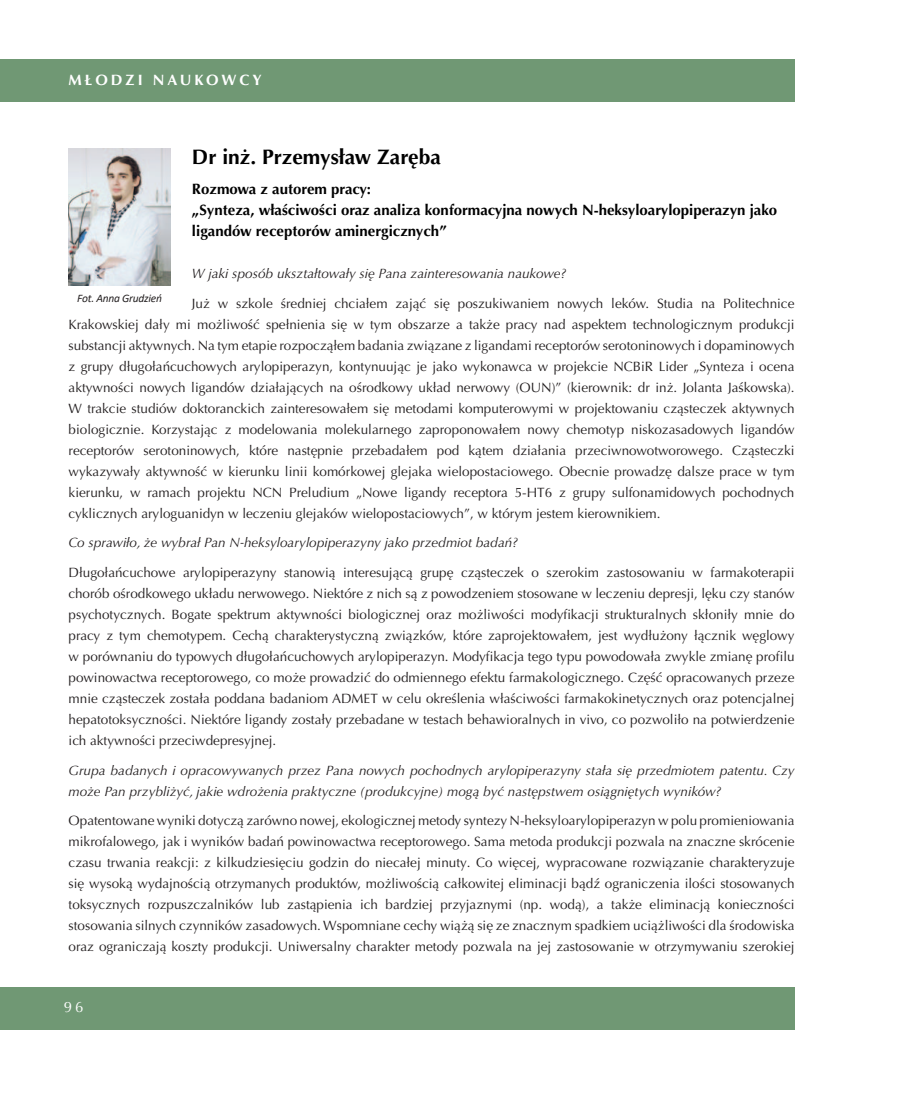
<style>
.page{position:relative;width:919px;height:1119px;background:#fff}
.page>*{position:absolute;margin:0;border:0;box-sizing:border-box;transform-origin:0 0}
.t1{font:700 21px "Optima LT Pro";color:#000}
.t2{font:700 15px/21px "Optima LT Pro";color:#000}
.t3{font:700 15px "Optima LT Pro";letter-spacing:.2em;color:#fff}
.t4{font:15px "Optima LT Pro";color:#fff}
.t5{font:13.5px/21px "Optima LT Pro";color:#231f20;text-align:justify}
.t6{font:italic 13.5px/21px "Optima LT Pro";color:#231f20}
.t7{font:italic 11.4px "Calibri";letter-spacing:-.02em;color:#231f20}
</style>
<div class="page">
<div style="left:0;top:986px;width:794px;height:43px;background:#709874"></div>
<div style="left:0;top:59px;width:794px;height:43px;background:#709874"></div>
<img style="left:69px;top:149px;width:102px;height:136px">
<p class="t3" style="left:69px;top:70px;width:195px">MŁODZI NAUKOWCY</p>
<h1 class="t1" style="left:192px;top:144px;width:250px">Dr inż. Przemysław Zaręba</h1>
<p class="t2" style="left:192px;top:178px;width:586px">Rozmowa z autorem pracy:<br>„Synteza, właściwości oraz analiza konformacyjna nowych N-heksyloarylopiperazyn jako ligandów receptorów aminergicznych”</p>
<p class="t6" style="left:192px;top:263px;width:376px">W jaki sposób ukształtowały się Pana zainteresowania naukowe?</p>
<p class="t5" style="left:69px;top:292px;width:727px;text-indent:123px">Już w szkole średniej chciałem zająć się poszukiwaniem nowych leków. Studia na Politechnice Krakowskiej dały mi możliwość spełnienia się w tym obszarze a także pracy nad aspektem technologicznym produkcji substancji aktywnych. Na tym etapie rozpocząłem badania związane z ligandami receptorów serotoninowych i dopaminowych z grupy długołańcuchowych arylopiperazyn, kontynuując je jako wykonawca w projekcie NCBiR Lider „Synteza i ocena aktywności nowych ligandów działających na ośrodkowy układ nerwowy (OUN)” (kierownik: dr inż. Jolanta Jaśkowska).<br>W trakcie studiów doktoranckich zainteresowałem się metodami komputerowymi w projektowaniu cząsteczek aktywnych biologicznie. Korzystając z modelowania molekularnego zaproponowałem nowy chemotyp niskozasadowych ligandów receptorów serotoninowych, które następnie przebadałem pod kątem działania przeciwnowotworowego. Cząsteczki wykazywały aktywność w kierunku linii komórkowej glejaka wielopostaciowego. Obecnie prowadzę dalsze prace w tym kierunku, w ramach projektu NCN Preludium „Nowe ligandy receptora 5-HT6 z grupy sulfonamidowych pochodnych cyklicznych aryloguanidyn w leczeniu glejaków wielopostaciowych”, w którym jestem kierownikiem.</p>
<p class="t6" style="left:69px;top:532px;width:451px">Co sprawiło, że wybrał Pan N-heksyloarylopiperazyny jako przedmiot badań?</p>
<p class="t5" style="left:69px;top:562px;width:727px">Długołańcuchowe arylopiperazyny stanowią interesującą grupę cząsteczek o szerokim zastosowaniu w farmakoterapii chorób ośrodkowego układu nerwowego. Niektóre z nich są z powodzeniem stosowane w leczeniu depresji, lęku czy stanów psychotycznych. Bogate spektrum aktywności biologicznej oraz możliwości modyfikacji strukturalnych skłoniły mnie do pracy z tym chemotypem. Cechą charakterystyczną związków, które zaprojektowałem, jest wydłużony łącznik węglowy w porównaniu do typowych długołańcuchowych arylopiperazyn. Modyfikacja tego typu powodowała zwykle zmianę profilu powinowactwa receptorowego, co może prowadzić do odmiennego efektu farmakologicznego. Część opracowanych przeze mnie cząsteczek została poddana badaniom ADMET w celu określenia właściwości farmakokinetycznych oraz potencjalnej hepatotoksyczności. Niektóre ligandy zostały przebadane w testach behawioralnych in vivo, co pozwoliło na potwierdzenie ich aktywności przeciwdepresyjnej.</p>
<p class="t6" style="left:69px;top:759px;width:727px">Grupa badanych i opracowywanych przez Pana nowych pochodnych arylopiperazyny stała się przedmiotem patentu. Czy może Pan przybliżyć, jakie wdrożenia praktyczne (produkcyjne) mogą być następstwem osiągniętych wyników?</p>
<p class="t5" style="left:69px;top:810px;width:727px">Opatentowane wyniki dotyczą zarówno nowej, ekologicznej metody syntezy N-heksyloarylopiperazyn w polu promieniowania mikrofalowego, jak i wyników badań powinowactwa receptorowego. Sama metoda produkcji pozwala na znaczne skrócenie czasu trwania reakcji: z kilkudziesięciu godzin do niecałej minuty. Co więcej, wypracowane rozwiązanie charakteryzuje się wysoką wydajnością otrzymanych produktów, możliwością całkowitej eliminacji bądź ograniczenia ilości stosowanych toksycznych rozpuszczalników lub zastąpienia ich bardziej przyjaznymi (np. wodą), a także eliminacją konieczności stosowania silnych czynników zasadowych. Wspomniane cechy wiążą się ze znacznym spadkiem uciążliwości dla środowiska oraz ograniczają koszty produkcji. Uniwersalny charakter metody pozwala na jej zastosowanie w otrzymywaniu szerokiej</p>
<p class="t7" style="left:77px;top:290px;width:86px">Fot. Anna Grudzień</p>
<p class="t4" style="left:64px;top:997px;width:21px">96</p>
</div>
